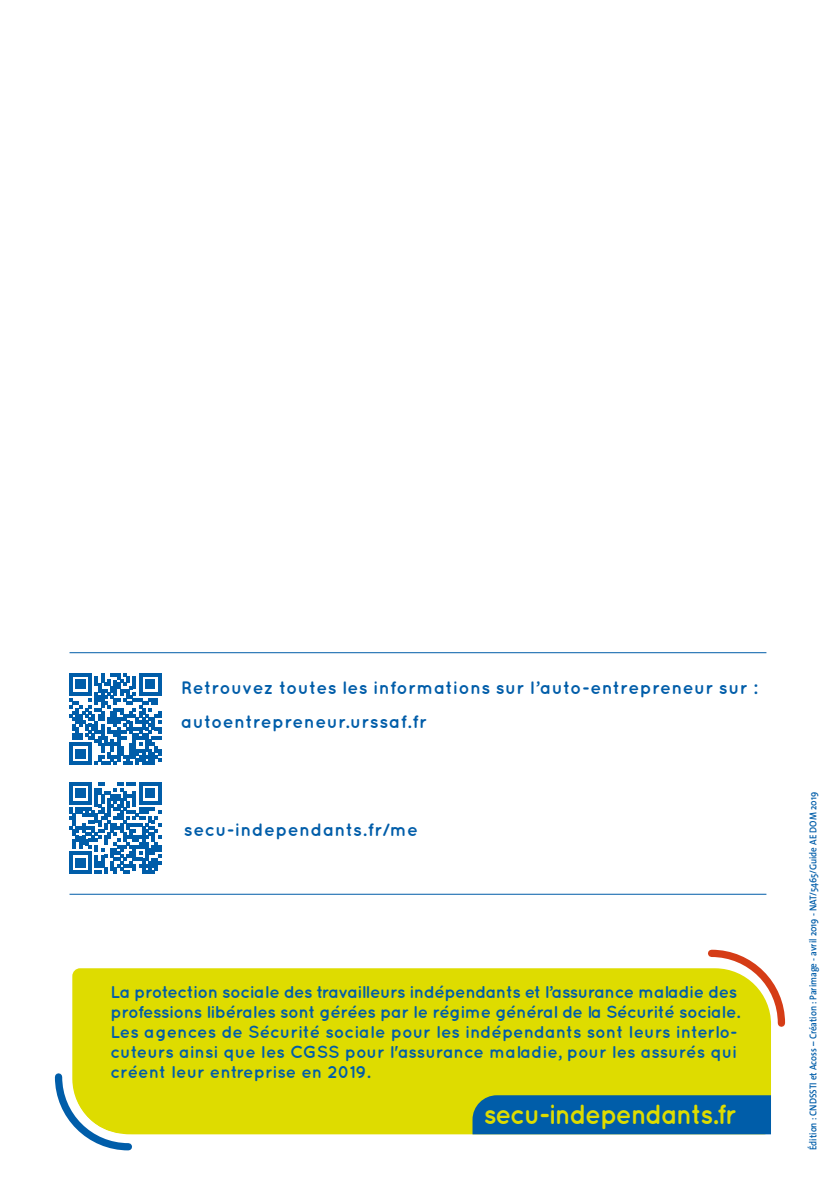
<style>
.page{position:relative;width:840px;height:1191px;background:#fff}
.page>*{position:absolute;margin:0;border:0;box-sizing:border-box;transform-origin:0 0}
.t1{font:700 27.8px "Quicksand";letter-spacing:-.045em;color:#dedc00;scale:.95 1}
.t2{font:700 18px/33.4px "Quicksand";letter-spacing:.02em;color:#005da9}
.t3{font:700 17.2px/20px "Quicksand";letter-spacing:-.015em;color:#005da9}
.t4{font:600 10px "The Sans";color:#005da9;scale:.9 1}
</style>
<div class="page">
<hr style="left:69px;top:652px;width:697px;height:1px;background:#005da9">
<hr style="left:69px;top:893px;width:697px;height:1px;background:#005da9">
<svg style="left:69px;top:673px;width:92px;height:92px"></svg>
<svg style="left:69px;top:782px;width:92px;height:91px"></svg>
<div style="left:72px;top:968px;width:698px;height:166px;background:#dedc00"></div>
<svg style="left:54px;top:1069px;width:82px;height:82px"></svg>
<div style="left:472px;top:1095px;width:298px;height:39px;background:#005da9"></div>
<svg style="left:703px;top:949px;width:83px;height:82px"></svg>
<p class="t2" style="left:181px;top:671px;width:577px">Retrouvez toutes les informations sur l’auto-entrepreneur sur : autoentrepreneur.urssaf.fr</p>
<p class="t2" style="left:184px;top:813px;width:235px">secu-independants.fr/me</p>
<p class="t3" style="left:110px;top:981px;width:630px">La protection sociale des travailleurs indépendants et l’assurance maladie des professions libérales sont gérées par le régime général de la Sécurité sociale.<br>Les agences de Sécurité sociale pour les indépendants sont leurs interlo&shy;cuteurs ainsi que les CGSS pour l'assurance maladie, pour les assurés qui créent leur entreprise en 2019.</p>
<h1 class="t1" style="left:483px;top:1097px;width:268px">secu-independants.fr</h1>
<p class="t4" style="left:804px;top:1150px;width:399px;rotate:-90deg">Édition : CNDSSTI et Acoss – Création : Parimage - avril 2019 - NAT/5465/Guide AE DOM 2019</p>
</div>
